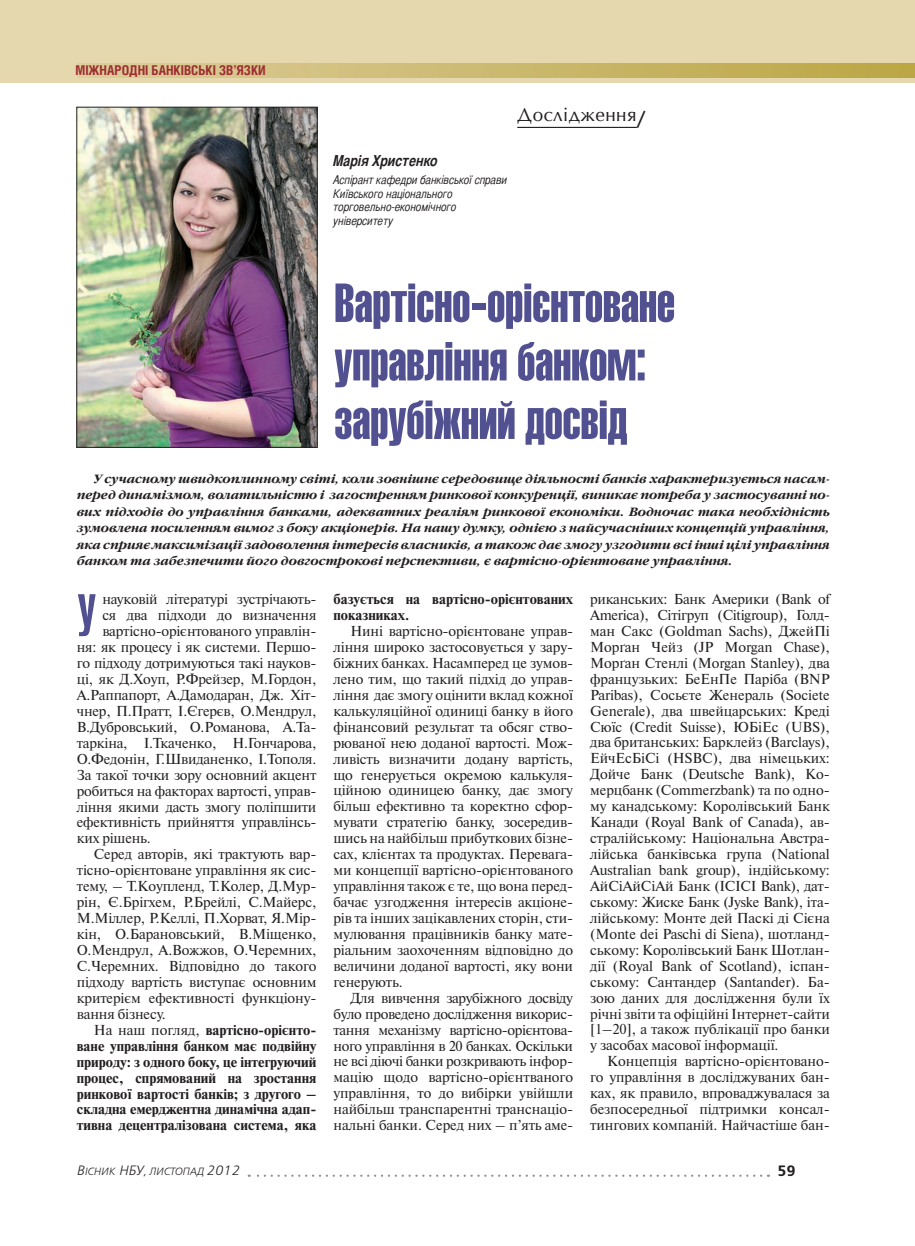
<style>
.page{position:relative;width:915px;height:1246px;background:#fff}
.page>*{position:absolute;margin:0;border:0;box-sizing:border-box;transform-origin:0 0}
.t1{font:60px "Compact C";color:#515091}
.t2{font:54px/58.5px "Helios Extra Compressed";letter-spacing:-.005em;color:#515091}
.t3{font:18px "Opium New";letter-spacing:.025em;color:#231f20}
.t4{font:italic 700 15px "Bastion";color:#231f20}
.t5{font:15px "Free Set Demi Bold C";color:#231f20}
.t6{font:14.4px/15.9px "Newton C";letter-spacing:-.01em;color:#231f20;text-align:justify}
.t7{font:700 14.4px/15.9px "Newton C";color:#231f20}
.t8{font:700 13.5px "Helios Cond";color:#9e2d32}
.t9{font:italic 700 12px/16.5px "Garamond C";letter-spacing:.005em;color:#231f20;text-align:justify}
.t10{font:italic 12px/13.5px "Bastion";color:#231f20}
.t11{font:italic 10.5px "Free Set Light C";color:#231f20}
.s1{font-family:"Futura Futuris C"}
.s2{font-weight:400}
.s3{font-size:13.5px}
</style>
<div class="page">
<div style="left:0;top:0;width:914px;height:83px;background:#e5d8ae"></div>
<svg style="left:78px;top:64px;width:836px;height:14px;background:#cbb96f"></svg>
<svg style="left:249px;top:1174px;width:512px;height:3px"></svg>
<img style="left:79px;top:109px;width:236px;height:336px">
<div style="left:77px;top:107px;width:240px;height:340px;border:1px solid #231f20"></div>
<hr style="left:517px;top:127px;width:119px;height:1px;background:#231f20">
<p class="t8" style="left:75px;top:65px;width:192px">МІЖНАРОДНІ БАНКІВСЬКІ ЗВ’ЯЗКИ</p>
<p class="t3" style="left:517px;top:108px;width:131px">Дослідження<span class="s1">/</span></p>
<p class="t4" style="left:333px;top:154px;width:106px">Марія Христенко</p>
<p class="t10" style="left:333px;top:174px;width:175px">Аспірант кафедри банківської справи<br>Київського національного торговельно-економічного університету</p>
<h2 class="t2" style="left:334px;top:276px;width:342px">Вартісно-орієнтоване управління банком: зарубіжний досвід</h2>
<p class="t9" style="left:77px;top:472px;width:754px;text-indent:17px">У сучасному швидкоплинному світі, коли зовнішнє середовище діяльності банків характеризується насам&shy;перед динамізмом, волатильністю і загостренням ринкової конкуренції, виникає потреба у застосуванні но&shy;вих підходів до управління банками, адекватних реаліям ринкової економіки. Водночас така необхідність зумовлена посиленням вимог з боку акціонерів. На нашу думку, однією з найсучасніших концепцій управління, яка сприяє максимізації задоволення інтересів власників, а також дає змогу узгодити всі інші цілі управління банком та забезпечити його довгострокові перспективи, є вартісно-орієнтоване управління.</p>
<h1 class="t1" style="left:77px;top:593px;width:21px">У</h1>
<p class="t6" style="left:102px;top:593px;width:215px">науковій літературі зустрічають-</p>
<p class="t6" style="left:102px;top:609px;width:215px">ся два підходи до визначення</p>
<p class="t6" style="left:102px;top:625px;width:215px">вартісно-орієнтованого уп рав лін -</p>
<p class="t6" style="left:77px;top:641px;width:241px">ня: як процесу і як системи. Першо-</p>
<p class="t6" style="left:77px;top:657px;width:241px">го підходу дотримуються такі науков-</p>
<p class="t6" style="left:77px;top:673px;width:241px">ці, як Д.Хоуп, Р.Фрейзер, М.Гордон,</p>
<p class="t6" style="left:77px;top:688px;width:241px">А.Раппапорт, А.Дамодаран, Дж. Хіт-</p>
<p class="t6" style="left:77px;top:704px;width:241px">чнер, П.Пратт, І.Єгерєв, О.Мендрул,</p>
<p class="t6" style="left:77px;top:720px;width:241px">В.Дубровський, О.Романова, А.Та-</p>
<p class="t6" style="left:77px;top:736px;width:241px">тар кіна, І.Ткаченко, Н.Гончарова,</p>
<p class="t6" style="left:77px;top:752px;width:241px">О.Фе донін, Г.Швиданенко, І.Тополя.</p>
<p class="t6" style="left:77px;top:768px;width:241px">За такої точки зору основний акцент</p>
<p class="t6" style="left:77px;top:784px;width:241px">робиться на факторах вартості, управ-</p>
<p class="t6" style="left:77px;top:800px;width:241px">ління якими дасть змогу поліпшити</p>
<p class="t6" style="left:77px;top:816px;width:241px">ефективність прийняття управлінсь-</p>
<p class="t6" style="left:77px;top:832px;width:75px">ких рішень.</p>
<p class="t6" style="left:94px;top:848px;width:224px">Серед авторів, які трактують вар-</p>
<p class="t6" style="left:77px;top:864px;width:241px">тіс но-орієнтоване управління як сис-</p>
<p class="t6" style="left:77px;top:880px;width:241px">тему, – Т.Коупленд, Т.Колер, Д.Мур-</p>
<p class="t6" style="left:77px;top:896px;width:241px">рін, Є.Брігхем, Р.Брейлі, С.Майерс,</p>
<p class="t6" style="left:77px;top:912px;width:241px">М.Міллер, Р.Келлі, П.Хорват, Я.Мір-</p>
<p class="t6" style="left:77px;top:928px;width:241px">кін, О.Барановський, В.Міщенко,</p>
<p class="t6" style="left:77px;top:943px;width:241px">О.Мендрул, А.Вожжов, О.Черемних,</p>
<p class="t6" style="left:77px;top:959px;width:241px">С.Черемних. Відповідно до такого</p>
<p class="t6" style="left:77px;top:975px;width:241px">підходу вартість виступає основним</p>
<p class="t6" style="left:77px;top:991px;width:241px">критерієм ефективності функціону-</p>
<p class="t6" style="left:77px;top:1007px;width:90px">вання бізнесу.</p>
<p class="t7" style="left:94px;top:1023px;width:224px"><span class="s2">На наш погляд,</span> вартісно-орієнто-</p>
<p class="t7" style="left:77px;top:1039px;width:241px">ване управління банком має подвійну</p>
<p class="t7" style="left:77px;top:1055px;width:241px">природу: з одного боку, це інтегруючий</p>
<p class="t7" style="left:77px;top:1071px;width:241px">процес, спрямований на зростання</p>
<p class="t7" style="left:77px;top:1087px;width:241px">ринкової вартості банків; з другого –</p>
<p class="t7" style="left:77px;top:1103px;width:241px">складна емерджентна динамічна адап-</p>
<p class="t7" style="left:77px;top:1119px;width:241px">тивна децентралізована система, яка</p>
<p class="t7" style="left:333px;top:593px;width:241px">базується на вартісно-орієнтованих показниках.</p>
<p class="t6" style="left:333px;top:625px;width:241px;text-indent:17px">Нині вартісно-орієнтоване управ&shy;ління широко застосовується у зару&shy;біжних банках. Насамперед це зумов&shy;лено тим, що такий підхід до управ&shy;ління дає змогу оцінити вклад кожної калькуляційної одиниці банку в його фінансовий результат та обсяг ство&shy;рюваної нею доданої вартості. Мож&shy;ливість визначити додану вартість, що генерується окремою калькуля&shy;ційною одиницею банку, дає змогу більш ефективно та коректно сфор&shy;мувати стратегію банку, зосере ди в&shy;шись на найбільш прибуткових бізне&shy;сах, клієнтах та продуктах. Перевага&shy;ми концепції вартісно-орієн то ва ного управління також є те, що вона перед&shy;бачає узгодження інтересів акціоне&shy;рів та інших зацікавлених сторін, сти&shy;мулювання працівників банку мате&shy;ріальним заохоченням відповідно до величини доданої вартості, яку вони генерують.</p>
<p class="t6" style="left:333px;top:991px;width:241px;text-indent:17px">Для вивчення зарубіжного досвіду було проведено дослідження викорис&shy;тання механізму вартісно-орієн това&shy;ного управління в 20 банках. Оскільки не всі діючі банки розкривають інфор&shy;мацію щодо вартісно-орієнт ва ного управління, то до вибірки увійшли найбільш транспарентні транснаціо&shy;нальні банки. Серед них – п’ять аме-</p>
<p class="t6" style="left:590px;top:593px;width:241px">риканських: Банк Америки (Bank of America), Сітігруп (Citigroup), Голд - ман Сакс (Goldman Sachs), ДжейПі Морґан Чейз (JP Morgan Chase), Морґан Стенлі (Morgan Stanley), два французьких: БеЕнПе Паріба (BNP Paribas), Сосьєте Женераль (Societe Generale), два швейцарських: Креді Сюїс (Credit Suisse), ЮБіЕс (UBS), два британських: Барклейз (Barclays), ЕйчЕсБіСі (HSBC), два німецьких:<br>Дойче Банк (Deutsche Bank), Ко&shy;мерцбанк (Commerzbank) та по одно&shy;му канадському: Королівський Банк Канади (Royal Bank of Canada), ав&shy;стралійському: Національна Австра&shy;лійська банківська група (National Australian bank group), індійському:<br>АйСіАйСіАй Банк (ІСІСІ Bank), дат&shy;ському: Жиске Банк (Jyske Bank), іта&shy;лійському: Монте дей Паскі ді Сієна (Monte dei Paschi di Siena), шотланд&shy;ському: Королівський Банк Шотлан&shy;дії (Royal Bank of Scotland), іспан&shy;ському: Сантандер (Santander). Ба&shy;зою даних для дослідження були їх річні звіти та офіційні Iнтернет-сайти [1–20], а також публікації про банки у засобах масової інформації.</p>
<p class="t6" style="left:590px;top:1055px;width:241px;text-indent:17px">Концепція вартісно-орієнтова но&shy;го управління в досліджуваних бан&shy;ках, як правило, впроваджувалася за безпосередньої підтримки консал&shy;тингових компаній. Найчастіше бан-</p>
<p class="t11" style="left:77px;top:1168px;width:164px"><span class="s3">В</span>ІСНИК <span class="s3">НБУ</span>, ЛИСТОПАД <span class="s3">2012</span></p>
<p class="t5" style="left:777px;top:1165px;width:20px">59</p>
</div>
